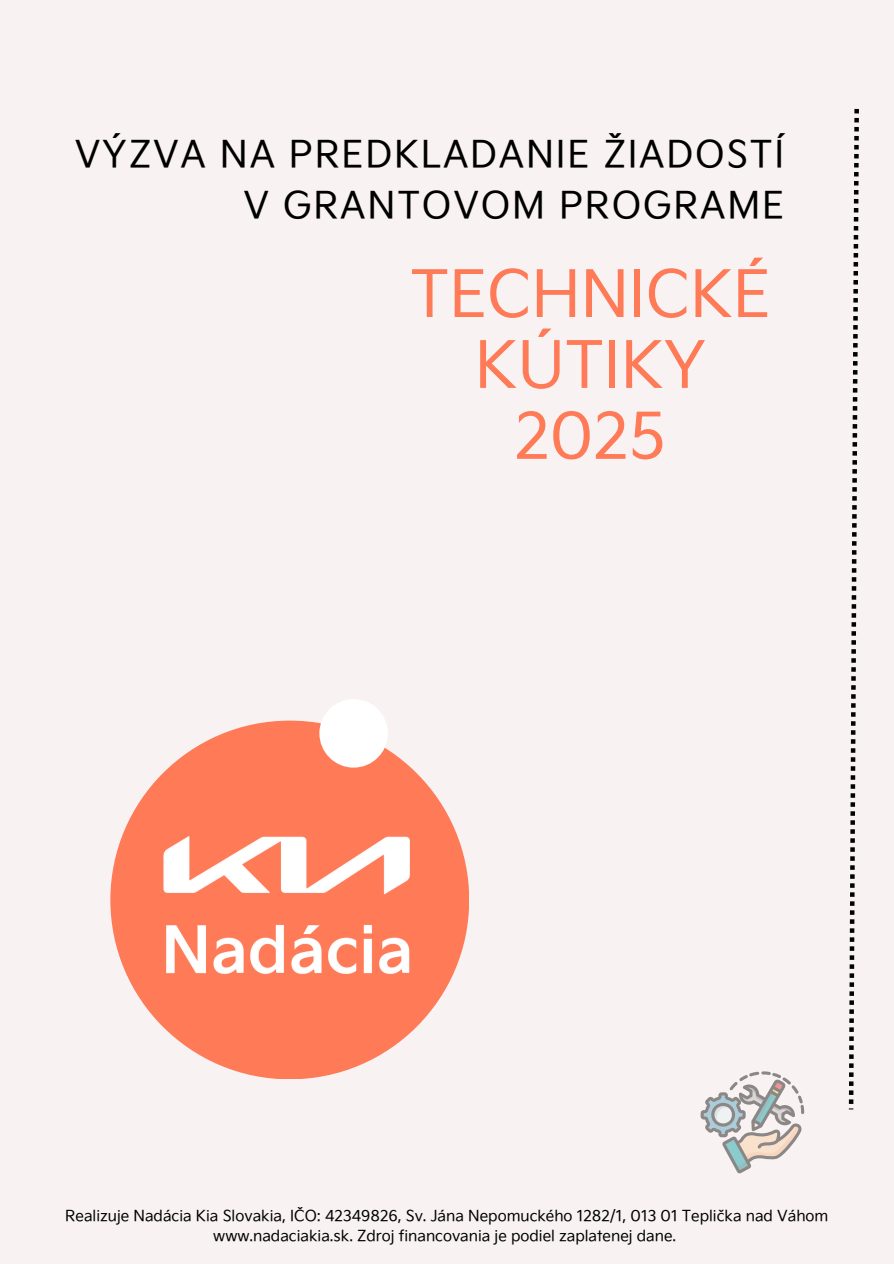
<style>
.page{position:relative;width:894px;height:1264px;background:#fff}
.page>*{position:absolute;margin:0;border:0;box-sizing:border-box;transform-origin:0 0}
.t1{font:62.85px/70.8px "Kia Signature OTF Regular";color:#ff7a57;text-align:center}
.t2{font:36.45px/50.7px "Kia Signature OTF Regular";letter-spacing:.05em;color:#000;text-align:right}
.t3{font:15px/20.2px "Kia Signature OTF Regular";color:#000;text-align:center}
</style>
<div class="page">
<div style="left:0;top:0;width:893px;height:1263px;background:#f9f2f2"></div>
<div style="left:110px;top:720px;width:359px;height:359px;background:#ff7a57;border-radius:50%"></div>
<img style="left:132px;top:805px;width:316px;height:190px">
<div style="left:319px;top:699px;width:69px;height:68px;background:#fff;border-radius:50%"></div>
<svg style="left:700px;top:1071px;width:104px;height:102px"></svg>
<svg style="left:848px;top:109px;width:10px;height:1000px"></svg>
<h1 class="t2" style="left:75px;top:131px;width:710px">VÝZVA NA PREDKLADANIE ŽIADOSTÍ<br>V GRANTOVOM PROGRAME</h1>
<h2 class="t1" style="left:410px;top:262px;width:362px">TECHNICKÉ<br>KÚTIKY<br>2025</h2>
<p class="t3" style="left:65px;top:1206px;width:764px">Realizuje Nadácia Kia Slovakia, IČO: 42349826, Sv. Jána Nepomuckého 1282/1, 013 01 Teplička nad Váhom www.nadaciakia.sk. Zdroj financovania je podiel zaplatenej dane.</p>
</div>
